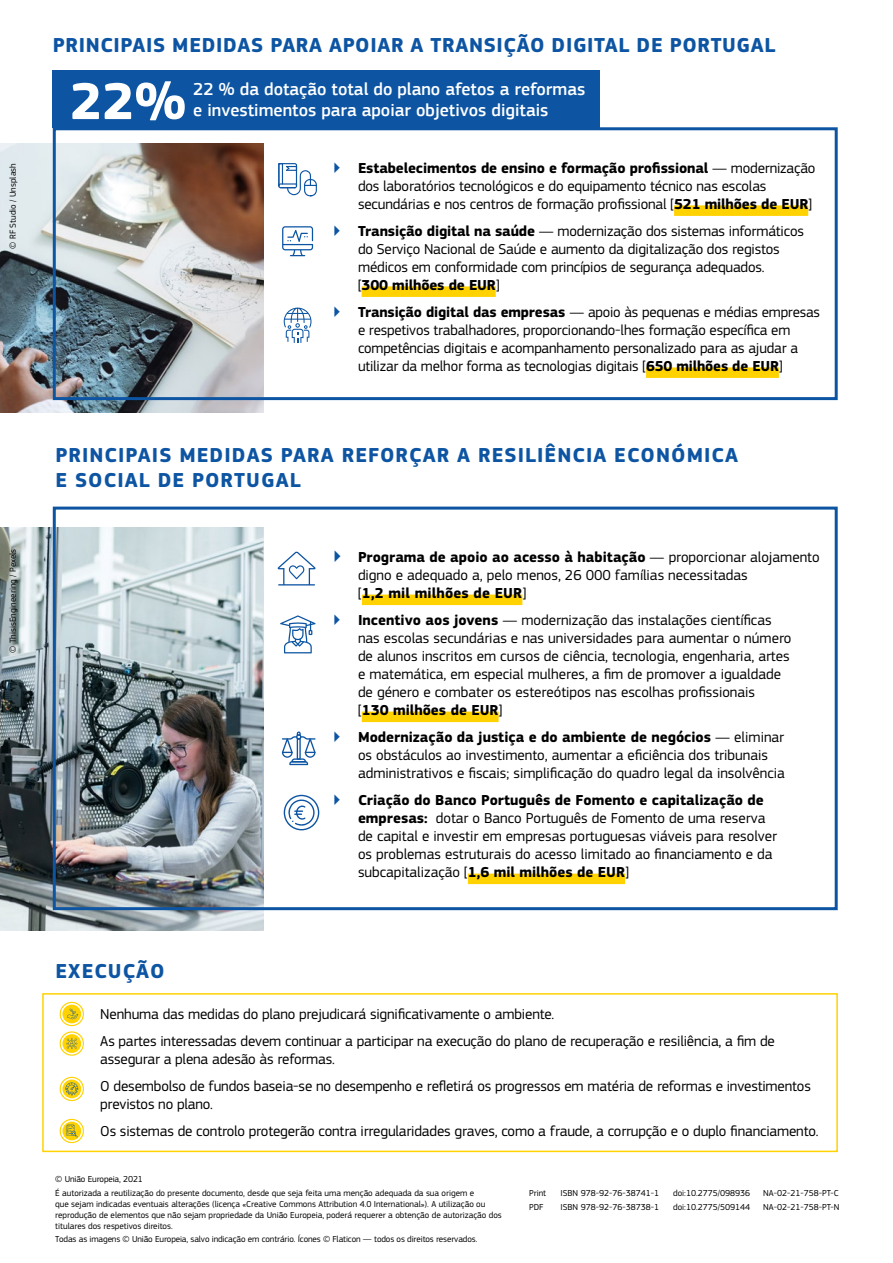
<style>
.page{position:relative;width:893px;height:1263px;background:#fff}
.page>*{position:absolute;margin:0;border:0;box-sizing:border-box;transform-origin:0 0}
.t1{font:700 54px "EC Square Sans Pro";color:#fff}
.Title_of_the_boxes{font:700 21px/25.5px "EC Square Sans Pro";letter-spacing:.05em;color:#0d55a3}
.Title_of_the_boxes-2{font:700 21px "EC Square Sans Pro";letter-spacing:.03em;color:#0d55a3}
.t2{font:500 18px "EC Square Sans Pro";color:#fff}
.Title_1{font:15px/18px "EC Square Sans Pro";letter-spacing:-.01em;color:#000}
.footer_copyright{font:9px/10.8px "EC Square Sans Pro";color:#000}
.s1{color:#0d55a3}
.s2{font-weight:700}
.s3{font-size:16.5px;color:#0d55a3}
</style>
<div class="page">
<img style="left:0;top:527px;width:263px;height:404px">
<div style="left:53px;top:507px;width:785px;height:403px;border:3px solid #0d55a3"></div>
<img style="left:0;top:144px;width:263px;height:268px">
<div style="left:53px;top:71px;width:547px;height:57px;background:#0d55a3"></div>
<div style="left:53px;top:127px;width:785px;height:273px;border:3px solid #0d55a3"></div>
<div style="left:674px;top:205px;width:134px;height:11px;background:#ffd200"></div>
<div style="left:362px;top:286px;width:134px;height:11px;background:#ffd200"></div>
<div style="left:646px;top:367px;width:133px;height:11px;background:#ffd200"></div>
<svg style="left:278px;top:163px;width:39px;height:33px"></svg>
<svg style="left:282px;top:226px;width:31px;height:30px"></svg>
<svg style="left:284px;top:308px;width:27px;height:35px"></svg>
<div style="left:362px;top:595px;width:160px;height:10px;background:#ffd200"></div>
<div style="left:362px;top:712px;width:137px;height:10px;background:#ffd200"></div>
<div style="left:468px;top:874px;width:157px;height:10px;background:#ffd200"></div>
<svg style="left:278px;top:551px;width:38px;height:34px"></svg>
<svg style="left:280px;top:615px;width:36px;height:38px"></svg>
<svg style="left:282px;top:731px;width:34px;height:34px"></svg>
<div style="left:42px;top:993px;width:796px;height:159px;border:2px solid #ffd200"></div>
<svg style="left:62px;top:1034px;width:19px;height:19px"></svg>
<div style="left:60px;top:1031px;width:24px;height:25px;border:1px solid #ffd200;border-radius:50%"></div>
<svg style="left:66px;top:1038px;width:11px;height:11px"></svg>
<svg style="left:62px;top:1121px;width:19px;height:19px"></svg>
<div style="left:60px;top:1119px;width:24px;height:24px;border:1px solid #ffd200;border-radius:50%"></div>
<svg style="left:66px;top:1124px;width:12px;height:13px"></svg>
<svg style="left:62px;top:1079px;width:19px;height:19px"></svg>
<div style="left:60px;top:1077px;width:24px;height:24px;border:1px solid #ffd200;border-radius:50%"></div>
<svg style="left:65px;top:1082px;width:13px;height:13px"></svg>
<svg style="left:62px;top:1004px;width:19px;height:19px"></svg>
<div style="left:60px;top:1002px;width:24px;height:24px;border:1px solid #ffd200;border-radius:50%"></div>
<svg style="left:67px;top:1009px;width:11px;height:10px"></svg>
<svg style="left:284px;top:795px;width:35px;height:35px"></svg>
<p class="footer_copyright" style="left:7px;top:249px;width:87px;rotate:-90deg">© RF Studio / Unsplash</p>
<p class="footer_copyright" style="left:7px;top:653px;width:106px;rotate:-90deg">© ThisisEngineering / Pexels</p>
<p class="Title_of_the_boxes-2" style="left:53px;top:32px;width:724px">PRINCIPAIS MEDIDAS PARA APOIAR A TRANSIÇÃO DIGITAL DE PORTUGAL</p>
<p class="t1" style="left:70px;top:69px;width:118px">22%</p>
<p class="t2" style="left:193px;top:78px;width:394px">22 % da dotação total do plano afetos a reformas</p>
<p class="t2" style="left:193px;top:100px;width:357px">e investimentos para apoiar objetivos digitais</p>
<p class="Title_1" style="left:358px;top:159px;width:459px;text-indent:-26px"><span class="s1">▶</span> <span class="s2">Estabelecimentos de ensino e formação profissional</span> — modernização dos laboratórios tecnológicos e do equipamento técnico nas escolas secundárias e nos centros de formação profissional [<span class="s2">521 milhões de EUR</span>]</p>
<p class="Title_1" style="left:358px;top:222px;width:447px;text-indent:-26px"><span class="s1">▶</span> <span class="s2">Transição digital na saúde</span> — modernização dos sistemas informáticos do Serviço Nacional de Saúde e aumento da digitalização dos registos médicos em conformidade com princípios de segurança adequados.<br>[<span class="s2">300 milhões de EUR</span>]</p>
<p class="Title_1" style="left:358px;top:303px;width:464px;text-indent:-26px"><span class="s1">▶</span> <span class="s2">Transição digital das empresas</span> — apoio às pequenas e médias empresas e respetivos trabalhadores, proporcionando-lhes formação específica em competências digitais e acompanhamento personalizado para as ajudar a utilizar da melhor forma as tecnologias digitais [<span class="s2">650 milhões de EUR</span>]</p>
<p class="Title_of_the_boxes" style="left:55px;top:443px;width:684px">PRINCIPAIS MEDIDAS PARA REFORÇAR A RESILIÊNCIA ECONÓMICA<br>E SOCIAL DE PORTUGAL</p>
<p class="Title_of_the_boxes" style="left:55px;top:958px;width:111px">EXECUÇÃO</p>
<p class="Title_1" style="left:358px;top:548px;width:463px;text-indent:-26px"><span class="s3">▶</span> <span class="s2">Programa de apoio ao acesso à habitação</span> — proporcionar alojamento digno e adequado a, pelo menos, 26 000 famílias necessitadas<br>[<span class="s2">1,2 mil milhões de EUR</span>]</p>
<p class="Title_1" style="left:358px;top:611px;width:435px;text-indent:-26px"><span class="s1">▶</span> <span class="s2">Incentivo aos jovens</span> — modernização das instalações científicas nas escolas secundárias e nas universidades para aumentar o número de alunos inscritos em cursos de ciência, tecnologia, engenharia, artes e matemática, em especial mulheres, a fim de promover a igualdade de género e combater os estereótipos nas escolhas profissionais<br>[<span class="s2">130 milhões de EUR</span>]</p>
<p class="Title_1" style="left:358px;top:728px;width:428px;text-indent:-26px"><span class="s1">▶</span> <span class="s2">Modernização da justiça e do ambiente de negócios</span> — eliminar os obstáculos ao investimento, aumentar a eficiência dos tribunais administrativos e fiscais; simplificação do quadro legal da insolvência</p>
<p class="Title_1" style="left:358px;top:791px;width:421px;text-indent:-26px"><span class="s1">▶</span> <span class="s2">Criação do Banco Português de Fomento e capitalização de empresas:</span> dotar o Banco Português de Fomento de uma reserva de capital e investir em empresas portuguesas viáveis para resolver os problemas estruturais do acesso limitado ao financiamento e da subcapitalização [<span class="s2">1,6 mil milhões de EUR</span>]</p>
<p class="Title_1" style="left:100px;top:1005px;width:456px">Nenhuma das medidas do plano prejudicará significativamente o ambiente.</p>
<p class="Title_1" style="left:100px;top:1032px;width:676px">As partes interessadas devem continuar a participar na execução do plano de recuperação e resiliência, a fim de assegurar a plena adesão às reformas.</p>
<p class="Title_1" style="left:100px;top:1077px;width:712px">O desembolso de fundos baseia-se no desempenho e refletirá os progressos em matéria de reformas e investimentos previstos no plano.</p>
<p class="Title_1" style="left:100px;top:1122px;width:720px">Os sistemas de controlo protegerão contra irregularidades graves, como a fraude, a corrupção e o duplo financiamento.</p>
<p class="footer_copyright" style="left:55px;top:1173px;width:420px;line-height:13.8px">© União Europeia, 2021<br>É autorizada a reutilização do presente documento, desde que seja feita uma menção adequada da sua origem e</p>
<p class="footer_copyright" style="left:55px;top:1199px;width:448px">que sejam indicadas eventuais alterações (licença «Creative Commons Attribution 4.0 International»). A utilização ou reprodução de elementos que não sejam propriedade da União Europeia, poderá requerer a obtenção de autorização dos titulares dos respetivos direitos.</p>
<p class="footer_copyright" style="left:55px;top:1234px;width:424px">Todas as imagens © União Europeia, salvo indicação em contrário. Ícones © Flaticon — todos os direitos reservados.</p>
<p class="footer_copyright" style="left:529px;top:1188px;width:19px">Print</p>
<p class="footer_copyright" style="left:561px;top:1188px;width:100px">ISBN 978-92-76-38741-1</p>
<p class="footer_copyright" style="left:673px;top:1188px;width:78px">doi:10.2775/098936</p>
<p class="footer_copyright" style="left:763px;top:1188px;width:77px">NA-02-21-758-PT-C</p>
<p class="footer_copyright" style="left:529px;top:1202px;width:16px">PDF</p>
<p class="footer_copyright" style="left:561px;top:1202px;width:100px">ISBN 978-92-76-38738-1</p>
<p class="footer_copyright" style="left:673px;top:1202px;width:78px">doi:10.2775/509144</p>
<p class="footer_copyright" style="left:763px;top:1202px;width:78px">NA-02-21-758-PT-N</p>
</div>
